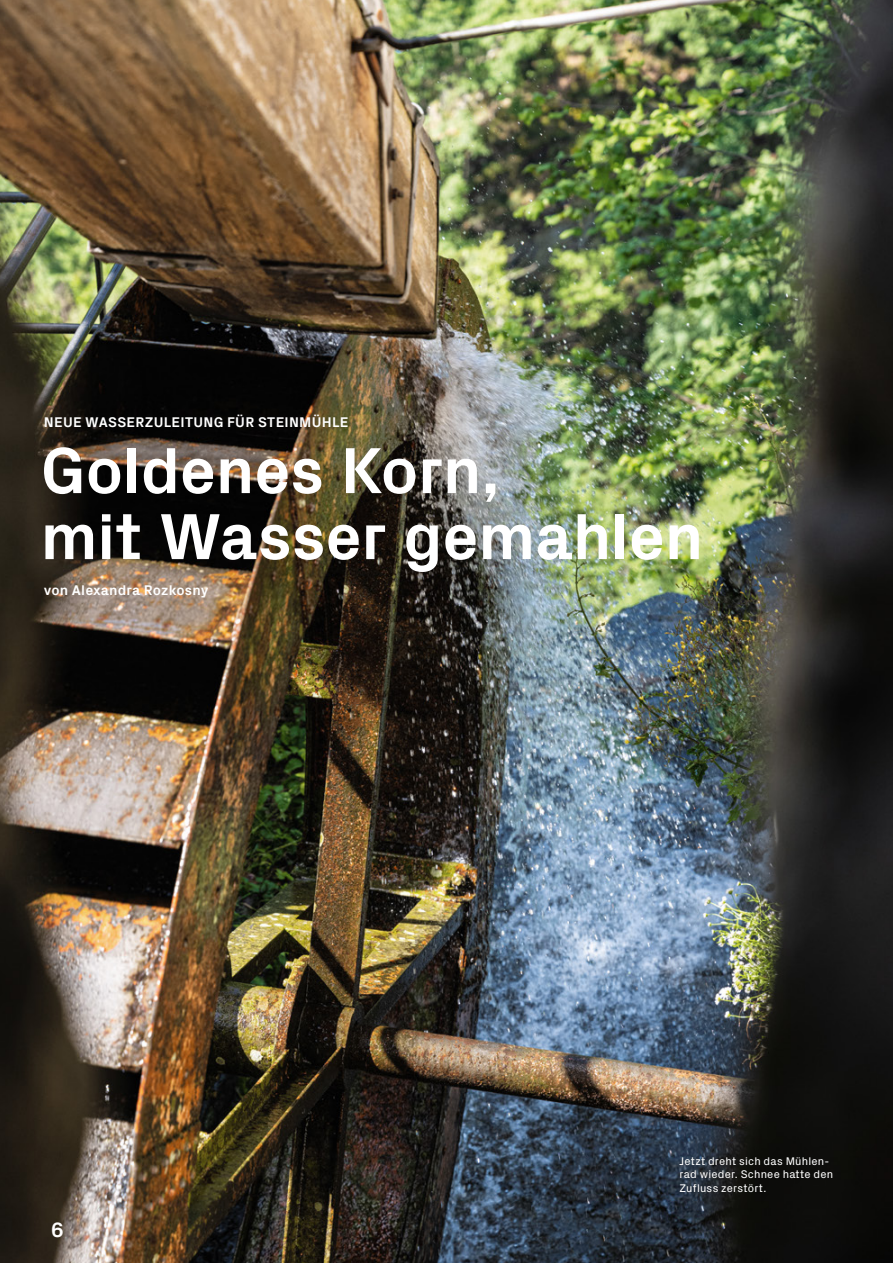
<style>
.page{position:relative;width:893px;height:1263px;background:#fff}
.page>*{position:absolute;margin:0;border:0;box-sizing:border-box;transform-origin:0 0}
.t1{font:700 66px/66px "Px Grotesk";letter-spacing:-.01em;color:#fff}
.t2{font:700 21px "Px Grotesk";color:#fff}
.t3{font:700 14.25px "Px Grotesk";letter-spacing:.015em;color:#fff}
.t4{font:11.25px/13.5px "Px Grotesk";letter-spacing:.02em;color:#fff}
</style>
<div class="page">
<img style="left:0;top:0;width:893px;height:1263px">
<p class="t3" style="left:44px;top:412px;width:306px">NEUE WASSERZULEITUNG FÜR STEINMÜHLE</p>
<h1 class="t1" style="left:40px;top:434px;width:665px">Goldenes Korn,<br>mit Wasser gemahlen</h1>
<p class="t3" style="left:44px;top:580px;width:166px">von Alexandra Rozkosny</p>
<h2 class="t2" style="left:51px;top:1215px;width:14px">6</h2>
<p class="t4" style="left:679px;top:1153px;width:155px">Jetzt dreht sich das Mühlen&shy;rad wieder. Schnee hatte den<br>Zufluss zerstört.</p>
</div>
